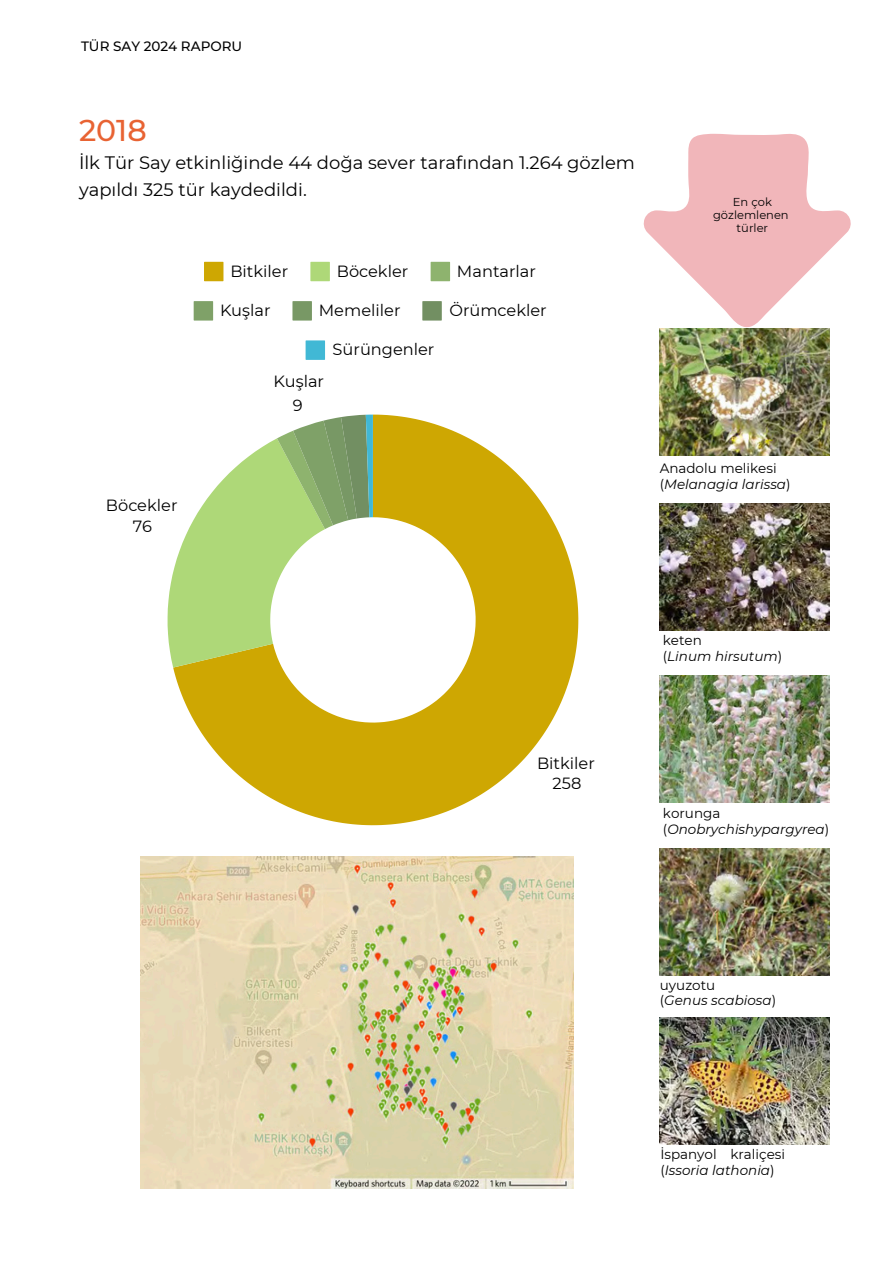
<style>
.page{position:relative;width:894px;height:1264px;background:#fff}
.page>*{position:absolute;margin:0;border:0;box-sizing:border-box;transform-origin:0 0}
.t1{font:500 30px "Montserrat";color:#e86333}
.t2{font:18px/27px "Montserrat";color:#000}
.t3{font:16.2px/20.2px "Montserrat";color:#000;text-align:center}
.t4{font:italic 13.5px/15.8px "Montserrat";color:#000}
.t5{font:13.5px/15.8px "Montserrat";color:#000}
.t6{font:500 13.5px "Montserrat";color:#000}
.t7{font:11.4px "Montserrat";color:#000}
.s1{font-style:italic}
.s2{font-style:normal}
</style>
<div class="page">
<img style="left:659px;top:328px;width:170px;height:127px">
<img style="left:659px;top:503px;width:170px;height:127px">
<img style="left:659px;top:675px;width:170px;height:127px">
<img style="left:659px;top:848px;width:170px;height:127px">
<img style="left:659px;top:1017px;width:170px;height:127px">
<img style="left:140px;top:856px;width:433px;height:332px">
<svg style="left:643px;top:133px;width:208px;height:195px"></svg>
<svg style="left:204px;top:262px;width:19px;height:19px"></svg>
<svg style="left:310px;top:262px;width:20px;height:19px"></svg>
<svg style="left:430px;top:262px;width:20px;height:19px"></svg>
<svg style="left:194px;top:301px;width:19px;height:19px"></svg>
<svg style="left:292px;top:301px;width:20px;height:19px"></svg>
<svg style="left:422px;top:301px;width:19px;height:19px"></svg>
<svg style="left:305px;top:340px;width:20px;height:20px"></svg>
<svg style="left:173px;top:414px;width:405px;height:411px;fill:#cea702"></svg>
<svg style="left:167px;top:414px;width:206px;height:253px"></svg>
<p class="t6" style="left:81px;top:38px;width:163px">TÜR SAY 2024 RAPORU</p>
<h3 class="t1" style="left:79px;top:112px;width:69px">2018</h3>
<h3 class="t2" style="left:79px;top:149px;width:557px">İlk Tür Say etki nliği nde 44 doğa sever tarafından 1.264 gözlem yapıldı 325 tür kaydedi ldi.</h3>
<p class="t3" style="left:230px;top:261px;width:59px">Bitki ler</p>
<p class="t3" style="left:336px;top:261px;width:73px">Böcekler</p>
<p class="t3" style="left:457px;top:261px;width:80px">Mantarlar</p>
<p class="t3" style="left:220px;top:300px;width:52px">Kuşlar</p>
<p class="t3" style="left:319px;top:300px;width:83px">Memeli ler</p>
<p class="t3" style="left:449px;top:300px;width:99px">Örümcekler</p>
<p class="t3" style="left:332px;top:339px;width:103px">Sürüngenler</p>
<p class="t3" style="left:106px;top:495px;width:73px">Böcekler<br>76</p>
<p class="t3" style="left:273px;top:369px;width:52px;line-height:23.7px">Kuşlar<br>9</p>
<p class="t7" style="left:732px;top:195px;width:40px">En çok</p>
<p class="t7" style="left:713px;top:208px;width:77px">gözlemlenen</p>
<h3 class="t7" style="left:736px;top:221px;width:33px">türler</h3>
<h3 class="t5" style="left:659px;top:460px;width:132px">Anadolu meli kesi (<span class="s1">Melanagia larissa</span>)</h3>
<p class="t3" style="left:537px;top:752px;width:59px">Bitki ler<br>258</p>
<h3 class="t4" style="left:662px;top:632px;width:121px"><span class="s2">keten<br>(</span>Linum hirsutum<span class="s2">)</span></h3>
<p class="t4" style="left:662px;top:805px;width:168px"><span class="s2">korunga (</span>Onobrychishypargyrea<span class="s2">)</span></p>
<p class="t4" style="left:659px;top:976px;width:118px"><span class="s2">uyuzotu<br>(</span>Genus scabiosa<span class="s2">)</span></p>
<p class="t5" style="left:660px;top:1146px;width:124px">İspanyol kraliçesi (<span class="s1">Issoria lathonia</span>)</p>
</div>
